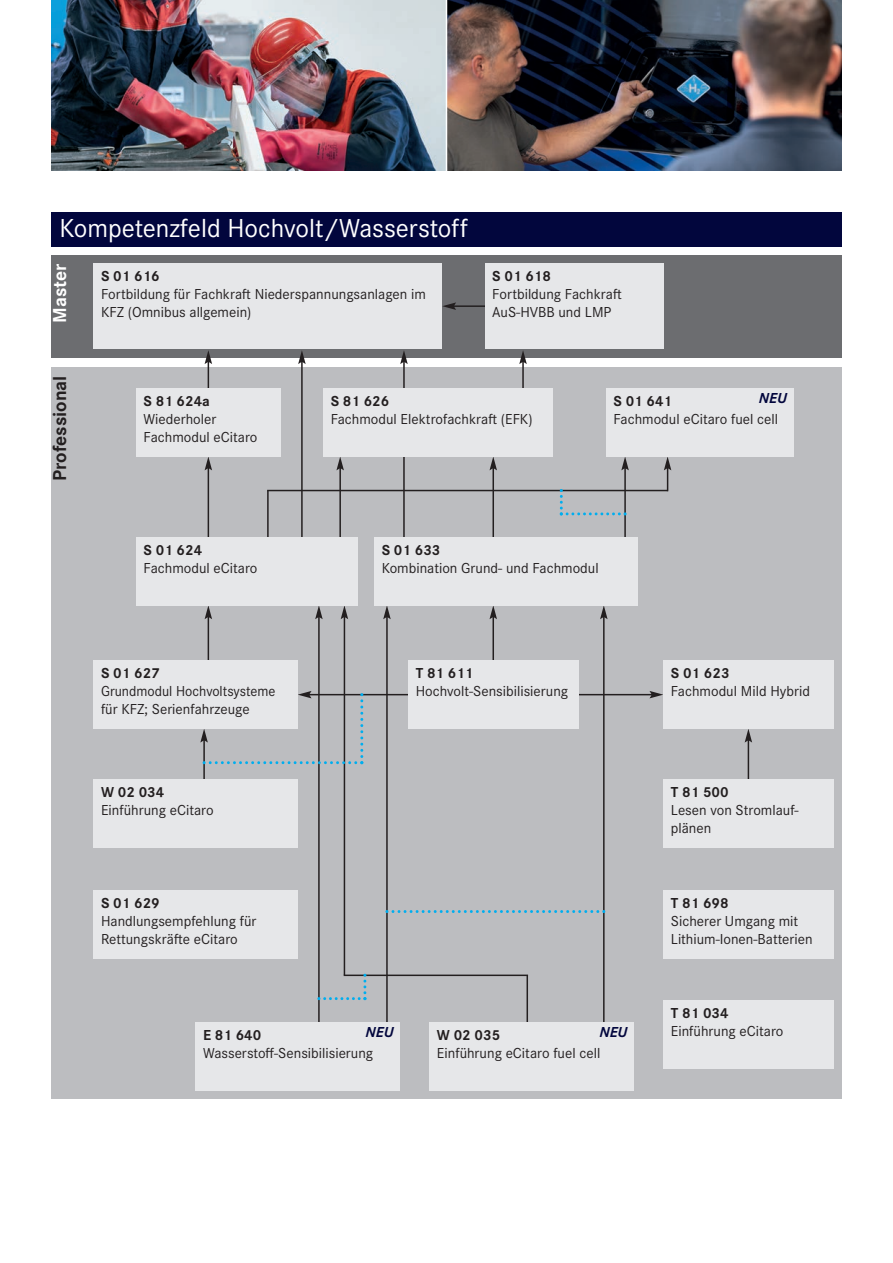
<style>
.page{position:relative;width:893px;height:1263px;background:#fff}
.page>*{position:absolute;margin:0;border:0;box-sizing:border-box;transform-origin:0 0}
.t1{font:27px "Daimler CS Pro";color:#fff}
.t2{font:700 19.5px "Daimler CS Pro";color:#231f20}
.t3{font:700 19.5px "Daimler CS Pro";color:#fff}
.t4{font:15px/18px "Daimler CS Pro";color:#231f20}
.t5{font:700 15px "Daimler CS Pro";color:#231f20}
.t6{font:15px/18px "Daimler CS Pro";color:#231f20;scale:.96 1}
.t7{font:italic 700 15px "Daimler CS Pro";color:#02063d}
</style>
<div class="page">
<img style="left:51px;top:0;width:395px;height:170px">
<img style="left:447px;top:0;width:395px;height:170px">
<div style="left:51px;top:213px;width:791px;height:34px;background:#02063d"></div>
<div style="left:51px;top:255px;width:791px;height:102px;background:#6c6d70"></div>
<div style="left:51px;top:367px;width:791px;height:732px;background:#bcbdc0"></div>
<hr style="left:453px;top:305px;width:53px;height:2px;background:#231f20">
<svg style="left:442px;top:302px;width:14px;height:8px"></svg>
<hr style="left:526px;top:975px;width:2px;height:55px;background:#231f20">
<hr style="left:203px;top:740px;width:2px;height:52px;background:#231f20">
<hr style="left:309px;top:694px;width:105px;height:1px;background:#231f20">
<hr style="left:208px;top:617px;width:1px;height:52px;background:#231f20">
<svg style="left:205px;top:605px;width:7px;height:14px"></svg>
<hr style="left:208px;top:468px;width:1px;height:69px;background:#231f20">
<svg style="left:205px;top:456px;width:7px;height:14px"></svg>
<hr style="left:208px;top:361px;width:1px;height:53px;background:#231f20">
<svg style="left:205px;top:350px;width:7px;height:14px"></svg>
<hr style="left:301px;top:361px;width:2px;height:185px;background:#231f20">
<svg style="left:298px;top:350px;width:8px;height:14px"></svg>
<hr style="left:492px;top:617px;width:2px;height:52px;background:#231f20">
<svg style="left:489px;top:605px;width:8px;height:14px"></svg>
<hr style="left:748px;top:740px;width:1px;height:61px;background:#231f20">
<svg style="left:745px;top:729px;width:7px;height:13px"></svg>
<hr style="left:549px;top:694px;width:103px;height:1px;background:#231f20">
<svg style="left:649px;top:691px;width:14px;height:7px"></svg>
<hr style="left:339px;top:468px;width:2px;height:78px;background:#231f20">
<svg style="left:336px;top:456px;width:8px;height:14px"></svg>
<hr style="left:403px;top:361px;width:2px;height:185px;background:#231f20">
<svg style="left:400px;top:351px;width:8px;height:13px"></svg>
<hr style="left:492px;top:468px;width:2px;height:78px;background:#231f20">
<svg style="left:489px;top:456px;width:8px;height:14px"></svg>
<hr style="left:624px;top:468px;width:2px;height:78px;background:#231f20">
<svg style="left:621px;top:456px;width:8px;height:14px"></svg>
<svg style="left:664px;top:456px;width:7px;height:35px"></svg>
<hr style="left:522px;top:361px;width:2px;height:53px;background:#231f20">
<svg style="left:519px;top:351px;width:8px;height:13px"></svg>
<hr style="left:318px;top:617px;width:2px;height:435px;background:#231f20">
<svg style="left:315px;top:605px;width:8px;height:14px"></svg>
<hr style="left:344px;top:617px;width:1px;height:358px;background:#231f20">
<svg style="left:341px;top:605px;width:7px;height:14px"></svg>
<hr style="left:386px;top:617px;width:2px;height:435px;background:#231f20">
<svg style="left:383px;top:605px;width:8px;height:14px"></svg>
<hr style="left:603px;top:617px;width:2px;height:435px;background:#231f20">
<svg style="left:600px;top:605px;width:8px;height:14px"></svg>
<hr style="left:344px;top:974px;width:184px;height:2px;background:#231f20">
<hr style="left:267px;top:490px;width:2px;height:77px;background:#231f20">
<hr style="left:267px;top:490px;width:401px;height:1px;background:#231f20">
<svg style="left:560px;top:489px;width:67px;height:26px"></svg>
<div style="left:94px;top:264px;width:348px;height:85px;background:#e6e7e9"></div>
<div style="left:485px;top:264px;width:178px;height:85px;background:#e6e7e9"></div>
<div style="left:136px;top:388px;width:145px;height:68px;background:#e6e7e9"></div>
<div style="left:136px;top:537px;width:221px;height:68px;background:#e6e7e9"></div>
<div style="left:323px;top:388px;width:230px;height:68px;background:#e6e7e9"></div>
<div style="left:374px;top:537px;width:264px;height:68px;background:#e6e7e9"></div>
<div style="left:94px;top:661px;width:204px;height:68px;background:#e6e7e9"></div>
<div style="left:94px;top:780px;width:204px;height:68px;background:#e6e7e9"></div>
<div style="left:408px;top:661px;width:170px;height:68px;background:#e6e7e9"></div>
<div style="left:94px;top:890px;width:204px;height:68px;background:#e6e7e9"></div>
<div style="left:663px;top:661px;width:170px;height:68px;background:#e6e7e9"></div>
<div style="left:663px;top:780px;width:170px;height:68px;background:#e6e7e9"></div>
<div style="left:663px;top:890px;width:170px;height:68px;background:#e6e7e9"></div>
<svg style="left:200px;top:691px;width:163px;height:73px"></svg>
<div style="left:663px;top:1001px;width:170px;height:68px;background:#e6e7e9"></div>
<div style="left:606px;top:388px;width:187px;height:68px;background:#e6e7e9"></div>
<div style="left:196px;top:1022px;width:204px;height:68px;background:#e6e7e9"></div>
<div style="left:429px;top:1022px;width:205px;height:68px;background:#e6e7e9"></div>
<svg style="left:317px;top:974px;width:49px;height:26px"></svg>
<svg style="left:385px;top:910px;width:220px;height:3px"></svg>
<p class="t1" style="left:60px;top:219px;width:410px">Kompetenzfeld Hochvolt/Wasserstoff</p>
<p class="t5" style="left:101px;top:271px;width:60px">S 01 616</p>
<p class="t4" style="left:101px;top:287px;width:326px">Fortbildung für Fachkraft Niederspannungs anlagen im<br>KFZ (Omnibus allgemein)</p>
<p class="t3" style="left:53px;top:323px;width:61px;rotate:-90deg">Master</p>
<p class="t5" style="left:492px;top:271px;width:60px">S 01 618</p>
<p class="t4" style="left:492px;top:287px;width:131px">Fortbildung Fachkraft<br>AuS-HVBB und LMP</p>
<p class="t2" style="left:53px;top:481px;width:107px;rotate:-90deg">Professional</p>
<p class="t5" style="left:144px;top:396px;width:68px">S 81 624a</p>
<p class="t4" style="left:144px;top:411px;width:115px">Wiederholer<br>Fachmodul eCitaro</p>
<p class="t5" style="left:144px;top:545px;width:60px">S 01 624</p>
<p class="t4" style="left:144px;top:560px;width:115px">Fachmodul eCitaro</p>
<p class="t5" style="left:331px;top:396px;width:60px">S 81 626</p>
<p class="t4" style="left:331px;top:411px;width:203px">Fachmodul Elektrofachkraft (EFK)</p>
<p class="t7" style="left:759px;top:386px;width:30px">NEU</p>
<p class="t5" style="left:613px;top:396px;width:60px">S 01 641</p>
<p class="t4" style="left:613px;top:411px;width:166px">Fachmodul eCitaro fuel cell</p>
<p class="t5" style="left:382px;top:545px;width:60px">S 01 633</p>
<p class="t4" style="left:382px;top:560px;width:218px">Kombination Grund- und Fach modul</p>
<p class="t5" style="left:101px;top:668px;width:60px">S 01 627</p>
<p class="t6" style="left:101px;top:684px;width:183px">Grundmodul Hochvoltsys teme für KFZ; Serien fahrzeuge</p>
<p class="t5" style="left:101px;top:787px;width:65px">W 02 034</p>
<p class="t4" style="left:101px;top:803px;width:114px">Einführung eCitaro</p>
<p class="t5" style="left:101px;top:898px;width:60px">S 01 629</p>
<p class="t4" style="left:101px;top:913px;width:157px">Handlungsempfehlung für<br>Rettungskräfte eCitaro</p>
<p class="t5" style="left:416px;top:668px;width:59px">T 81 611</p>
<p class="t4" style="left:416px;top:684px;width:154px">Hochvolt-Sensibilisierung</p>
<p class="t7" style="left:366px;top:1020px;width:30px">NEU</p>
<p class="t7" style="left:599px;top:1020px;width:30px">NEU</p>
<p class="t5" style="left:203px;top:1029px;width:60px">E 81 640</p>
<p class="t4" style="left:203px;top:1045px;width:172px">Wasserstoff-Sensibilisierung</p>
<p class="t5" style="left:437px;top:1029px;width:65px">W 02 035</p>
<p class="t4" style="left:437px;top:1045px;width:165px">Einführung eCitaro fuel cell</p>
<p class="t5" style="left:671px;top:668px;width:60px">S 01 623</p>
<p class="t4" style="left:671px;top:684px;width:141px">Fachmodul Mild Hybrid</p>
<p class="t5" style="left:671px;top:787px;width:59px">T 81 500</p>
<p class="t4" style="left:671px;top:803px;width:129px">Lesen von Stromlauf - plänen</p>
<p class="t5" style="left:671px;top:898px;width:59px">T 81 698</p>
<p class="t4" style="left:671px;top:913px;width:143px">Sicherer Umgang mit<br>Lithium-Ionen-Batterien</p>
<p class="t5" style="left:671px;top:1008px;width:59px">T 81 034</p>
<p class="t4" style="left:671px;top:1024px;width:114px">Einführung eCitaro</p>
</div>
